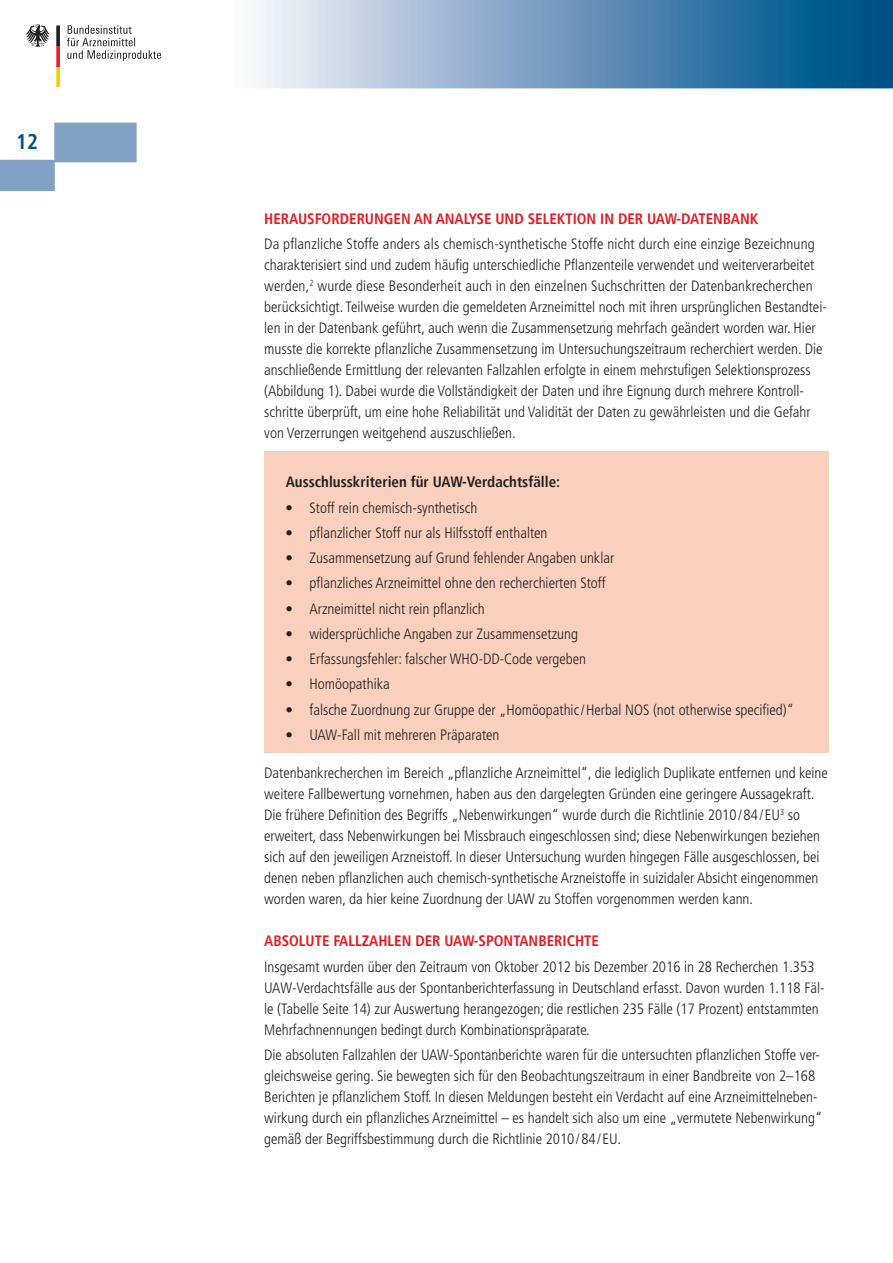
<style>
.page{position:relative;width:893px;height:1263px;background:#fff}
.page>*{position:absolute;margin:0;border:0;box-sizing:border-box;transform-origin:0 0}
.t1{font:700 condensed 21px "Frutiger";color:#005187}
.t2{font:300 condensed 15px/21px "Frutiger LT";color:#231f20}
.t3{font:700 condensed 15px "Frutiger";color:#e51a23}
.t4{font:700 condensed 15px "Frutiger";color:#231f20}
</style>
<div class="page">
<svg style="left:160px;top:0;width:732px;height:88px"></svg>
<div style="left:54px;top:123px;width:83px;height:39px;background:#81a1c5;border:2px solid #81a1c5"></div>
<div style="left:0;top:160px;width:55px;height:31px;background:#81a1c5"></div>
<svg style="left:26px;top:24px;width:24px;height:23px"></svg>
<svg style="left:56px;top:25px;width:4px;height:62px"></svg>
<svg style="left:67px;top:25px;width:93px;height:36px"></svg>
<svg style="left:892px;top:0;width:1px;height:88px"></svg>
<div style="left:264px;top:451px;width:565px;height:302px;background:#f9d0be"></div>
<h1 class="t1" style="left:16px;top:130px;width:23px">12</h1>
<p class="t3" style="left:264px;top:210px;width:496px">HERAUSFORDERUNGEN AN ANALYSE UND SELEKTION IN DER UAW-DATENBANK</p>
<p class="t2" style="left:264px;top:234px;width:564px">Da pflanzliche Stoffe anders als chemisch-synthetische Stoffe nicht durch eine einzige Bezeichnung charakterisiert sind und zudem häufig unterschiedliche Pflanzenteile verwendet und weiterverarbeitet werden,<sup>2</sup> wurde diese Besonderheit auch in den einzelnen Suchschritten der Datenbankrecherchen berücksichtigt. Teilweise wurden die gemeldeten Arzneimittel noch mit ihren ursprünglichen Bestandtei&shy;len in der Datenbank geführt, auch wenn die Zusammensetzung mehrfach geändert worden war. Hier musste die korrekte pflanzliche Zusammensetzung im Untersuchungszeitraum recherchiert werden. Die anschließende Ermittlung der relevanten Fallzahlen erfolgte in einem mehrstufigen Selektionsprozess (Abbildung 1). Dabei wurde die Vollständigkeit der Daten und ihre Eignung durch mehrere Kontroll&shy;schritte überprüft, um eine hohe Reliabilität und Validität der Daten zu gewährleisten und die Gefahr von Verzerrungen weitgehend auszuschließen.</p>
<p class="t4" style="left:286px;top:473px;width:276px">Ausschlusskriterien für UAW-Verdachtsfälle:</p>
<p class="t2" style="left:285px;top:497px;width:193px">• Stoff rein chemisch-synthetisch</p>
<p class="t2" style="left:285px;top:522px;width:264px">• pflanzlicher Stoff nur als Hilfsstoff enthalten</p>
<p class="t2" style="left:285px;top:547px;width:330px">• Zusammensetzung auf Grund fehlender Angaben unklar</p>
<p class="t2" style="left:285px;top:573px;width:322px">• pflanzliches Arzneimittel ohne den recherchierten Stoff</p>
<p class="t2" style="left:285px;top:598px;width:201px">• Arzneimittel nicht rein pflanzlich</p>
<p class="t2" style="left:285px;top:623px;width:294px">• widersprüchliche Angaben zur Zusammensetzung</p>
<p class="t2" style="left:285px;top:648px;width:302px">• Erfassungsfehler: falscher WHO-DD-Code vergeben</p>
<p class="t2" style="left:285px;top:674px;width:106px">• Homöopathika</p>
<p class="t2" style="left:285px;top:699px;width:510px">• falsche Zuordnung zur Gruppe der „Homöopathic/Herbal NOS (not otherwise specified)“</p>
<p class="t2" style="left:285px;top:724px;width:216px">• UAW-Fall mit mehreren Präparaten</p>
<p class="t2" style="left:264px;top:763px;width:565px">Datenbankrecherchen im Bereich „pflanzliche Arzneimittel“, die lediglich Duplikate entfernen und keine weitere Fallbewertung vornehmen, haben aus den dargelegten Gründen eine geringere Aussagekraft.<br>Die frühere Definition des Begriffs „Nebenwirkungen“ wurde durch die Richtlinie 2010/84/EU<sup>3</sup> so erweitert, dass Nebenwirkungen bei Missbrauch eingeschlossen sind; diese Nebenwirkungen beziehen sich auf den jeweiligen Arzneistoff. In dieser Untersuchung wurden hingegen Fälle ausgeschlossen, bei denen neben pflanzlichen auch chemisch-synthetische Arzneistoffe in suizidaler Absicht eingenommen worden waren, da hier keine Zuordnung der UAW zu Stoffen vorgenommen werden kann.</p>
<p class="t3" style="left:264px;top:932px;width:336px">ABSOLUTE FALLZAHLEN DER UAW-SPONTANBERICHTE</p>
<p class="t2" style="left:264px;top:956px;width:562px">Insgesamt wurden über den Zeitraum von Oktober 2012 bis Dezember 2016 in 28 Recherchen 1.353<br>UAW-Verdachtsfälle aus der Spontanberichterfassung in Deutschland erfasst. Davon wurden 1.118 Fäl&shy;le (Tabelle Seite 14) zur Auswertung herangezogen; die restlichen 235 Fälle (17 Prozent) entstammten Mehrfachnennungen bedingt durch Kombinationspräparate.</p>
<p class="t2" style="left:264px;top:1044px;width:560px">Die absoluten Fallzahlen der UAW-Spontanberichte waren für die untersuchten pflanzlichen Stoffe ver&shy;gleichsweise gering. Sie bewegten sich für den Beobachtungszeitraum in einer Bandbreite von 2–168<br>Berichten je pflanzlichem Stoff. In diesen Meldungen besteht ein Verdacht auf eine Arzneimittelneben&shy;wirkung durch ein pflanzliches Arzneimittel – es handelt sich also um eine „vermutete Nebenwirkung“ gemäß der Begriffsbestimmung durch die Richtlinie 2010/84/EU.</p>
</div>
